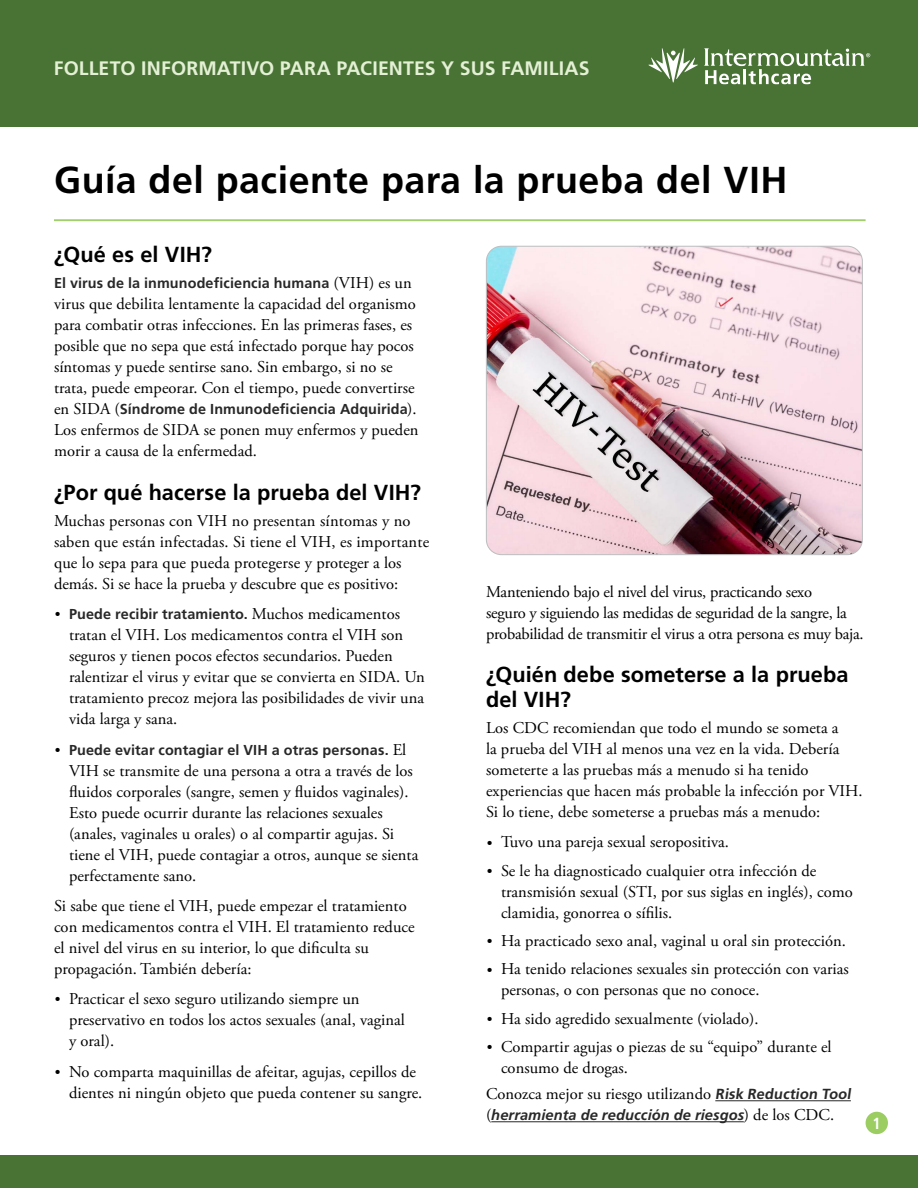
<style>
.page{position:relative;width:918px;height:1188px;background:#fff}
.page>*{position:absolute;margin:0;border:0;box-sizing:border-box;transform-origin:0 0}
.Title__h1{font:700 37.5px "Frutiger LT Std";letter-spacing:.015em;color:#000}
.Level_1__h2{font:700 21.75px/24.8px "Frutiger LT Std";letter-spacing:.005em;color:#000}
.t1{font:700 19.5px "Frutiger LT Std";letter-spacing:.005em;color:#e3f0d4}
.Main__p{font:16.5px/21px "Adobe Garamond Pro";color:#000}
.t2{font:700 condensed 16.2px "Frutiger LT Std";color:#fff}
.Main__p-2{font:italic 700 14.7px "Frutiger LT Std";letter-spacing:.005em;color:#292829}
.Main__p-3{font:700 14.4px "Frutiger LT Std";letter-spacing:.005em;color:#292829}
.s1{font-family:"Adobe Garamond Pro";font-weight:400;font-size:16.5px;color:#000}
.s2{font-family:"Adobe Garamond Pro";font-weight:400;font-size:15px;color:#000}
.s3{font-size:15px}
.s4{font-family:"Frutiger LT Std";font-weight:700;font-size:14.7px;color:#292829}
.s5{font-family:"Adobe Garamond Pro";font-weight:400;font-style:normal;font-size:16.5px;color:#000}
</style>
<div class="page">
<div style="left:0;top:1156px;width:918px;height:32px;background:#497235"></div>
<div style="left:0;top:0;width:918px;height:127px;background:#497235"></div>
<div style="left:866px;top:1112px;width:22px;height:22px;background:#9bcd63;border-radius:50%"></div>
<svg style="left:648px;top:48px;width:50px;height:34px"></svg>
<svg style="left:704px;top:48px;width:166px;height:36px"></svg>
<hr style="left:54px;top:219px;width:812px;height:2px;background:#a1cf6d">
<hr style="left:715px;top:1100px;width:136px;height:1px;background:#292829">
<hr style="left:491px;top:1121px;width:253px;height:1px;background:#292829">
<img style="left:486px;top:246px;width:376px;height:309px">
<div style="left:486px;top:246px;width:377px;height:309px;border:1px solid #bcbec0;border-radius:15px"></div>
<p class="t1" style="left:54px;top:57px;width:537px">FOLLETO INFORMATIVO PARA PACIENTES Y SUS FAMILIAS</p>
<p class="Title__h1" style="left:54px;top:158px;width:735px">Guía del paciente para la prueba del VIH</p>
<p class="Level_1__h2" style="left:54px;top:242px;width:160px">¿Qué es el VIH?</p>
<p class="Main__p-3" style="left:54px;top:275px;width:359px">El virus de la inmunodeficiencia humana <span class="s1">(VIH) es un</span></p>
<p class="Main__p" style="left:54px;top:294px;width:363px">virus que debilita lentamente la capacidad del organismo para combatir otras infecciones. En las primeras fases, es posible que no sepa que está infectado porque hay pocos síntomas y puede sentirse sano. Sin embargo, si no se trata, puede empeorar. Con el tiempo, puede convertirse</p>
<p class="Main__p-3" style="left:54px;top:401px;width:364px"><span class="s1">en SIDA (</span>Síndrome de Inmunodeficiencia Adquirida<span class="s1">).</span></p>
<p class="Main__p" style="left:54px;top:420px;width:366px">Los enfermos de SIDA se ponen muy enfermos y pueden morir a causa de la enfermedad.</p>
<p class="Level_1__h2" style="left:54px;top:480px;width:369px">¿Por qué hacerse la prueba del VIH?</p>
<p class="Main__p" style="left:54px;top:511px;width:377px">Muchas personas con VIH no presentan síntomas y no saben que están infectadas. Si tiene el VIH, es importante que lo sepa para que pueda protegerse y proteger a los demás. Si se hace la prueba y descubre que es positivo:</p>
<p class="Main__p-3" style="left:55px;top:606px;width:347px"><span class="s2">•</span> Puede recibir tratamiento. <span class="s1">Muchos medicamentos</span></p>
<p class="Main__p" style="left:69px;top:625px;width:357px">tratan el VIH. Los medicamentos contra el VIH son seguros y tienen pocos efectos secundarios. Pueden ralentizar el virus y evitar que se convierta en SIDA. Un tratamiento precoz mejora las posibilidades de vivir una vida larga y sana.</p>
<p class="Main__p-3" style="left:55px;top:741px;width:353px"><span class="s2">•</span> Puede evitar contagiar el VIH a otras personas. <span class="s1">El</span></p>
<p class="Main__p" style="left:69px;top:760px;width:351px">VIH se transmite de una persona a otra a través de los fluidos corporales (sangre, semen y fluidos vaginales).<br>Esto puede ocurrir durante las relaciones sexuales (anales, vaginales u orales) o al compartir agujas. Si tiene el VIH, puede contagiar a otros, aunque se sienta perfectamente sano.</p>
<p class="Main__p" style="left:54px;top:896px;width:362px">Si sabe que tiene el VIH, puede empezar el tratamiento con medicamentos contra el VIH. El tratamiento reduce el nivel del virus en su interior, lo que dificulta su propagación. También debería:</p>
<p class="Main__p" style="left:69px;top:989px;width:337px;text-indent:-14px"><span class="s3">•</span> Practicar el sexo seguro utilizando siempre un preservativo en todos los actos sexuales (anal, vaginal y oral).</p>
<p class="Main__p" style="left:69px;top:1062px;width:355px;text-indent:-14px"><span class="s3">•</span> No comparta maquinillas de afeitar, agujas, cepillos de dientes ni ningún objeto que pueda contener su sangre.</p>
<p class="Main__p" style="left:486px;top:582px;width:379px">Manteniendo bajo el nivel del virus, practicando sexo<br>seguro y siguiendo las medidas de seguridad de la sangre, la probabilidad de transmitir el virus a otra persona es muy baja.</p>
<p class="Level_1__h2" style="left:486px;top:662px;width:364px">¿Quién debe someterse a la prueba del VIH?</p>
<p class="Main__p" style="left:486px;top:718px;width:378px">Los CDC recomiendan que todo el mundo se someta a<br>la prueba del VIH al menos una vez en la vida. Debería someterte a las pruebas más a menudo si ha tenido experiencias que hacen más probable la infección por VIH.<br>Si lo tiene, debe someterse a pruebas más a menudo:</p>
<p class="Main__p" style="left:487px;top:832px;width:244px"><span class="s3">•</span> Tuvo una pareja sexual seropositiva.</p>
<p class="Main__p" style="left:501px;top:861px;width:354px;text-indent:-14px"><span class="s3">•</span> Se le ha diagnosticado cualquier otra infección de transmisión sexual (STI, por sus siglas en inglés), como clamidia, gonorrea o sífilis.</p>
<p class="Main__p" style="left:487px;top:931px;width:361px"><span class="s3">•</span> Ha practicado sexo anal, vaginal u oral sin protección.</p>
<p class="Main__p" style="left:501px;top:959px;width:349px;text-indent:-14px"><span class="s3">•</span> Ha tenido relaciones sexuales sin protección con varias personas, o con personas que no conoce.</p>
<p class="Main__p" style="left:487px;top:1009px;width:273px"><span class="s3">•</span> Ha sido agredido sexualmente (violado).</p>
<p class="Main__p" style="left:501px;top:1037px;width:332px;text-indent:-14px"><span class="s3">•</span> Compartir agujas o piezas de su “equipo” durante el consumo de drogas.</p>
<p class="Main__p" style="left:486px;top:1084px;width:369px">Conozca mejor su riesgo utilizando <span class="s4">Risk Reduction Tool</span></p>
<p class="Main__p-2" style="left:486px;top:1107px;width:350px"><span class="s5">(</span>herramienta de reducción de riesgos<span class="s5">) de los CDC.</span></p>
<p class="t2" style="left:873px;top:1113px;width:10px">1</p>
</div>
